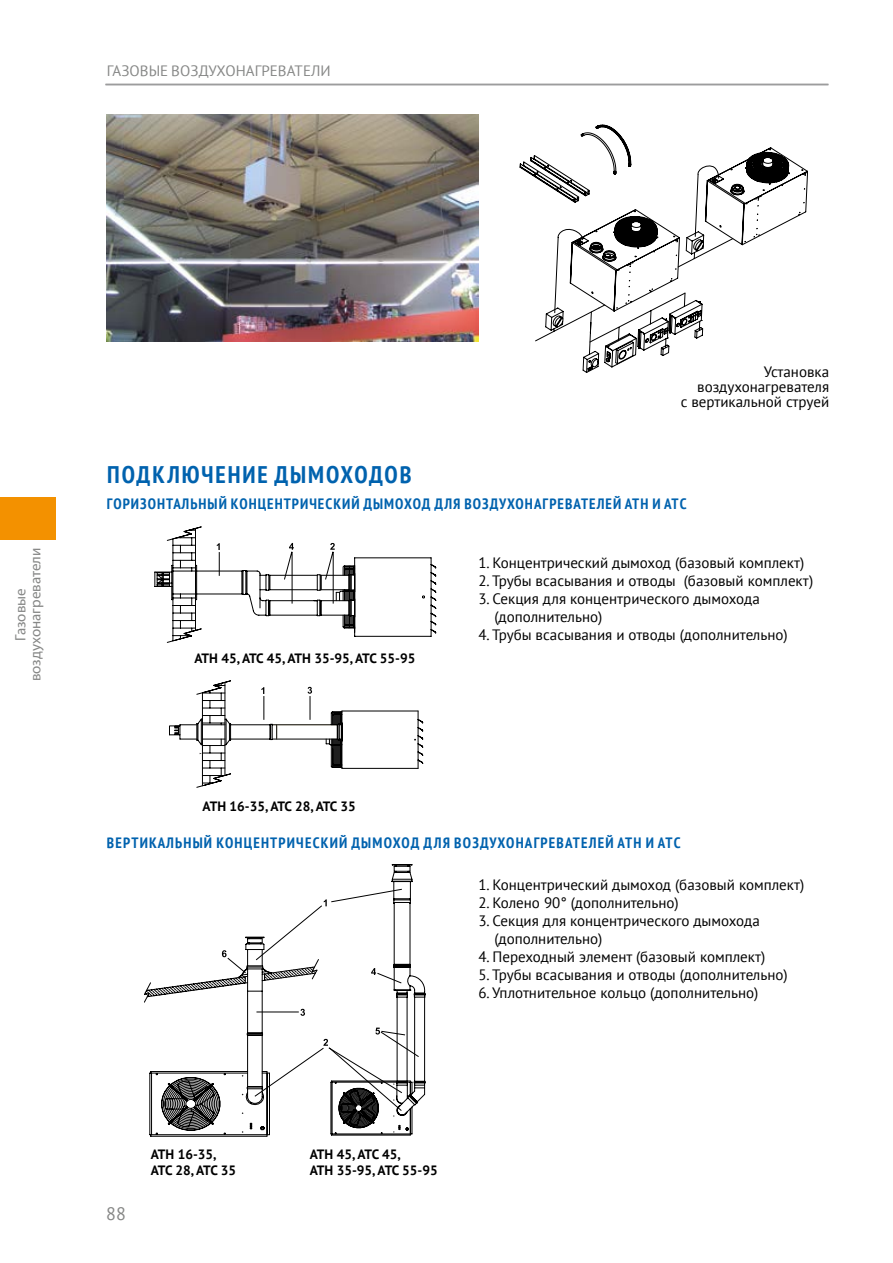
<style>
.page{position:relative;width:893px;height:1263px;background:#fff}
.page>*{position:absolute;margin:0;border:0;box-sizing:border-box;transform-origin:0 0}
.t1{font:700 condensed 24px "PT Sans";letter-spacing:.08em;color:#0062ae}
.t2{font:18px "PT Sans";color:#868786}
.t3{font:15px/18px "PT Sans";color:#000}
.t4{font:700 condensed 15px "PT Sans";letter-spacing:.07em;color:#0062ae}
.t5{font:15px/15px "Myriad Pro";color:#868786;text-align:center}
.t6{font:15px "PT Sans";letter-spacing:.005em;color:#868786}
.t7{font:700 13.5px/16.2px "PT Sans";color:#000}
.t8{font:700 13.5px/16.2px "PT Sans";letter-spacing:-.02em;color:#000}
</style>
<div class="page">
<hr style="left:105px;top:84px;width:723px;height:1px;background:#9c9c9d">
<div style="left:0;top:497px;width:55px;height:43px;background:#f39100"></div>
<svg style="left:704px;top:148px;width:103px;height:106px"></svg>
<svg style="left:520px;top:124px;width:184px;height:249px"></svg>
<svg style="left:169px;top:680px;width:255px;height:108px"></svg>
<svg style="left:155px;top:526px;width:281px;height:117px"></svg>
<svg style="left:144px;top:864px;width:281px;height:272px"></svg>
<img style="left:106px;top:115px;width:372px;height:227px">
<p class="t6" style="left:107px;top:61px;width:226px">ГАЗОВЫЕ ВОЗДУХОНАГРЕВАТЕЛИ</p>
<p class="t5" style="left:13px;top:681px;width:135px;rotate:-90deg">Газовые воздухонагреватели</p>
<p class="t3" style="left:681px;top:364px;width:150px;line-height:15px;text-align:right">Установка воздухонагревателя<br>с вертикальной струей</p>
<h1 class="t1" style="left:107px;top:458px;width:306px">ПОДКЛЮЧЕНИЕ ДЫМОХОДОВ</h1>
<p class="t4" style="left:107px;top:494px;width:581px">ГОРИЗОНТАЛЬНЫЙ КОНЦЕНТРИЧЕСКИЙ ДЫМОХОД ДЛЯ ВОЗДУХОНАГРЕВАТЕЛЕЙ АТН И АТC</p>
<p class="t7" style="left:194px;top:650px;width:222px">АТН 45, АТС 45, АТН 35-95, АТС 55-95</p>
<p class="t8" style="left:203px;top:797px;width:155px">АТН 16-35, АТС 28, АТС 35</p>
<p class="t3" style="left:478px;top:554px;width:328px">1. Концентрический дымоход (базовый комплект)</p>
<p class="t3" style="left:478px;top:572px;width:336px">2. Трубы всасывания и отводы (базовый комплект)</p>
<p class="t3" style="left:494px;top:590px;width:267px;text-indent:-16px">3. Секция для концентрического дымохода (дополнительно)</p>
<p class="t3" style="left:478px;top:626px;width:311px">4. Трубы всасывания и отводы (дополнительно)</p>
<p class="t4" style="left:107px;top:832px;width:575px">ВЕРТИКАЛЬНЫЙ КОНЦЕНТРИЧЕСКИЙ ДЫМОХОД ДЛЯ ВОЗДУХОНАГРЕВАТЕЛЕЙ АТН И АТC</p>
<p class="t3" style="left:478px;top:876px;width:328px">1. Концентрический дымоход (базовый комплект)</p>
<p class="t3" style="left:478px;top:894px;width:202px">2. Колено 90° (дополнительно)</p>
<p class="t3" style="left:494px;top:912px;width:267px;text-indent:-16px">3. Секция для концентрического дымохода (дополнительно)</p>
<p class="t3" style="left:478px;top:948px;width:289px">4. Переходный элемент (базовый комплект)</p>
<p class="t3" style="left:478px;top:966px;width:311px">5. Трубы всасывания и отводы (дополнительно)</p>
<p class="t3" style="left:478px;top:984px;width:281px">6. Уплотнительное кольцо (дополнительно)</p>
<p class="t2" style="left:106px;top:1202px;width:21px">88</p>
<p class="t8" style="left:151px;top:1146px;width:87px">АТН 16-35,<br>АТС 28, АТС 35</p>
<p class="t7" style="left:310px;top:1146px;width:129px">АТН 45, АТС 45,<br>АТН 35-95, АТС 55-95</p>
</div>
